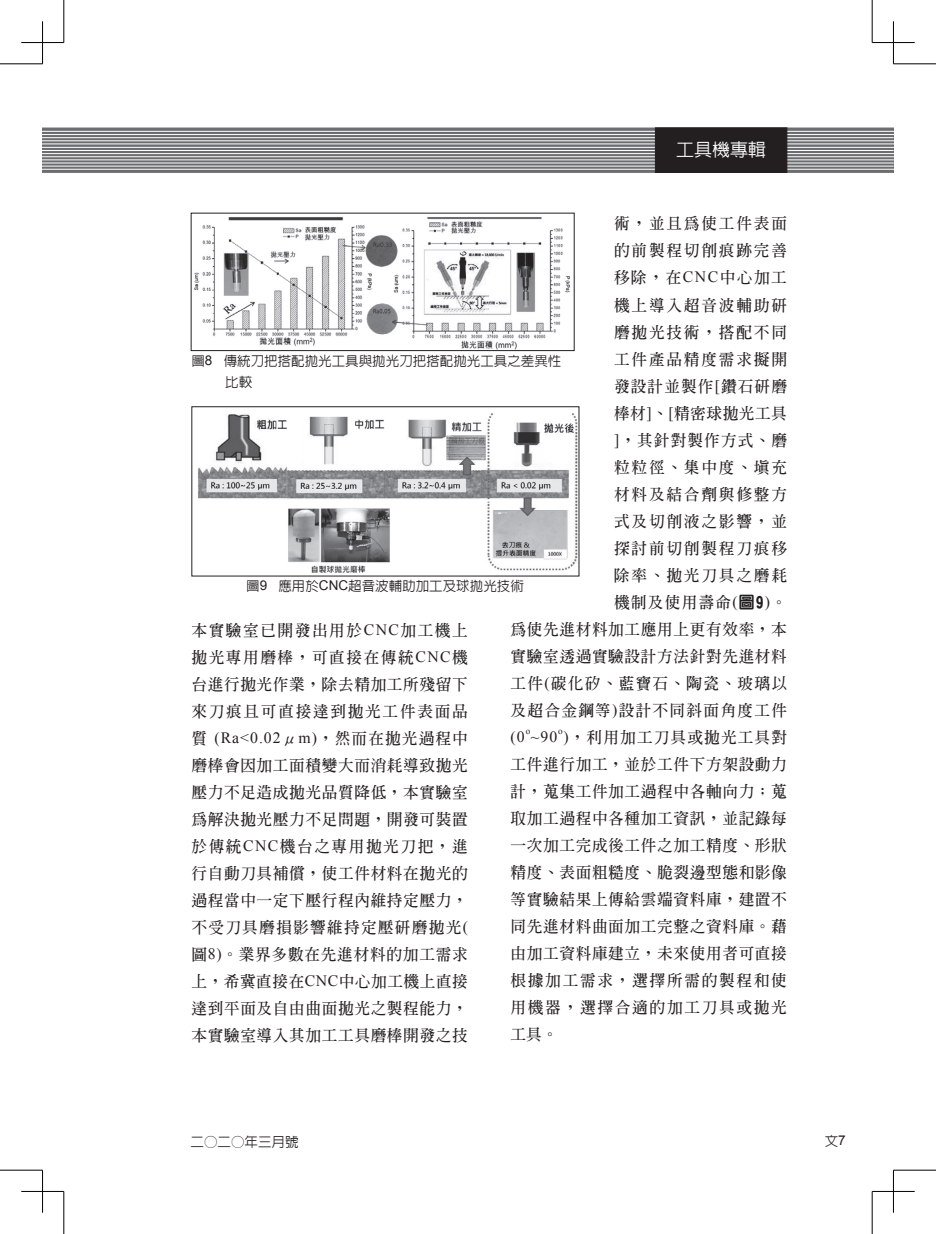
<style>
.page{position:relative;width:936px;height:1234px;background:#fff}
.page>*{position:absolute;margin:0;border:0;box-sizing:border-box;transform-origin:0 0}
.t1{font:500 18px "New Gothic";color:#fff}
.t2{font:700 15.75px/27px "Inn Ming";letter-spacing:.075em;color:#231f20;text-align:justify}
.t3{font:500 13.5px/20.2px "Lin Gothic";color:#231f20}
.t4{font:9.15px "Times New Roman";color:#231f20}
.s1{font-family:"Times New Roman";font-weight:400}
.s2{font-family:"Yen Round";font-weight:800}
.s3{font-family:"Arial";font-weight:400}
</style>
<div class="page">
<svg style="left:43px;top:128px;width:850px;height:45px;background:#7a7b7d"></svg>
<hr style="left:43px;top:156px;width:850px;height:1px;background:#fff">
<hr style="left:43px;top:153px;width:850px;height:1px;background:#fff">
<hr style="left:43px;top:150px;width:850px;height:1px;background:#fff">
<hr style="left:43px;top:147px;width:850px;height:1px;background:#fff">
<hr style="left:43px;top:143px;width:850px;height:1px;background:#fff">
<hr style="left:43px;top:140px;width:850px;height:1px;background:#fff">
<hr style="left:43px;top:137px;width:850px;height:1px;background:#fff">
<hr style="left:43px;top:134px;width:850px;height:1px;background:#fff">
<hr style="left:43px;top:131px;width:850px;height:1px;background:#fff">
<hr style="left:43px;top:159px;width:850px;height:1px;background:#fff">
<hr style="left:43px;top:162px;width:850px;height:1px;background:#fff">
<hr style="left:43px;top:166px;width:850px;height:1px;background:#fff">
<hr style="left:43px;top:169px;width:850px;height:1px;background:#fff">
<div style="left:655px;top:128px;width:132px;height:45px;background:#231f20"></div>
<img style="left:194px;top:217px;width:377px;height:132px">
<div style="left:191px;top:213px;width:383px;height:138px;border:1px solid #231f20"></div>
<img style="left:198px;top:413px;width:379px;height:160px">
<div style="left:191px;top:406px;width:388px;height:170px;border:1px solid #231f20"></div>
<hr style="left:0;top:64px;width:43px;height:1px;background:#000">
<hr style="left:893px;top:64px;width:42px;height:1px;background:#000">
<hr style="left:0;top:1169px;width:43px;height:1px;background:#000">
<hr style="left:893px;top:1169px;width:42px;height:1px;background:#000">
<hr style="left:64px;top:0;width:1px;height:43px;background:#000">
<hr style="left:64px;top:1191px;width:1px;height:42px;background:#000">
<hr style="left:871px;top:0;width:1px;height:43px;background:#000">
<hr style="left:871px;top:1191px;width:1px;height:42px;background:#000">
<hr style="left:21px;top:42px;width:43px;height:1px;background:#000">
<hr style="left:872px;top:42px;width:42px;height:1px;background:#000">
<hr style="left:21px;top:1190px;width:43px;height:1px;background:#000">
<hr style="left:872px;top:1190px;width:42px;height:1px;background:#000">
<hr style="left:42px;top:21px;width:1px;height:43px;background:#000">
<hr style="left:42px;top:1169px;width:1px;height:43px;background:#000">
<hr style="left:893px;top:21px;width:1px;height:43px;background:#000">
<hr style="left:893px;top:1169px;width:1px;height:43px;background:#000">
<p class="t1" style="left:676px;top:140px;width:91px">工具機專輯</p>
<p class="t2" style="left:614px;top:210px;width:174px">術，並且為使工件表面的前製程切削痕跡完善移除，在<span class="s1">CNC</span>中心加工機上導入超音波輔助研磨拋光技術，搭配不同工件產品精度需求擬開發設計並製作<span class="s1">[</span>鑽石研磨棒材<span class="s1">]</span>、<span class="s1">[</span>精密球拋光工具<span class="s1">]</span>，其針對製作方式、磨粒粒徑、集中度、填充材料及結合劑與修整方式及切削液之影響，並探討前切削製程刀痕移除率、拋光刀具之磨耗機制及使用壽命<span class="s1">(</span><span class="s2">圖9</span><span class="s1">)</span>。</p>
<p class="t3" style="left:225px;top:351px;width:338px;text-indent:-34px">圖<span class="s3">8</span> 傳統刀把搭配拋光工具與拋光刀把搭配拋光工具之差異性比較</p>
<p class="t3" style="left:246px;top:575px;width:279px">圖<span class="s3">9</span> 應用於<span class="s3">CNC</span>超音波輔助加工及球拋光技術</p>
<p class="t2" style="left:510px;top:615px;width:278px">為使先進材料加工應用上更有效率，本實驗室透過實驗設計方法針對先進材料工件<span class="s1">(</span>碳化矽、藍寶石、陶瓷、玻璃以及超合金鋼等<span class="s1">)</span>設計不同斜面角度工件<span class="s1">(0 ~90 )</span>，利用加工刀具或拋光工具對</p>
<p class="t2" style="left:191px;top:616px;width:278px">本實驗室已開發出用於<span class="s1">CNC</span>加工機上拋光專用磨棒，可直接在傳統<span class="s1">CNC</span>機台進行拋光作業，除去精加工所殘留下來刀痕且可直接達到拋光工件表面品質 <span class="s1">(Ra&lt;0.02</span>μ<span class="s1">m)</span>，然而在拋光過程中磨棒會因加工面積變大而消耗導致拋光壓力不足造成拋光品質降低，本實驗室為解決拋光壓力不足問題，開發可裝置於傳統<span class="s1">CNC</span>機台之專用拋光刀把，進行自動刀具補償，使工件材料在拋光的過程當中一定下壓行程內維持定壓力，不受刀具磨損影響維持定壓研磨拋光<span class="s1">(</span>圖<span class="s1">8)</span>。業界多數在先進材料的加工需求上，希冀直接在<span class="s1">CNC</span>中心加工機上直接達到平面及自由曲面拋光之製程能力，本實驗室導入其加工工具磨棒開發之技</p>
<p class="t4" style="left:525px;top:724px;width:6px">o</p>
<p class="t4" style="left:558px;top:724px;width:6px">o</p>
<p class="t2" style="left:510px;top:750px;width:278px">工件進行加工，並於工件下方架設動力計，蒐集工件加工過程中各軸向力；蒐取加工過程中各種加工資訊，並記錄每一次加工完成後工件之加工精度、形狀精度、表面粗糙度、脆裂邊型態和影像等實驗結果上傳給雲端資料庫，建置不同先進材料曲面加工完整之資料庫。藉由加工資料庫建立，未來使用者可直接根據加工需求，選擇所需的製程和使用機器，選擇合適的加工刀具或拋光工具。</p>
<p class="t3" style="left:190px;top:1131px;width:110px">二○二○年三月號</p>
<p class="t3" style="left:824px;top:1130px;width:23px">文<span class="s3">7</span></p>
</div>
